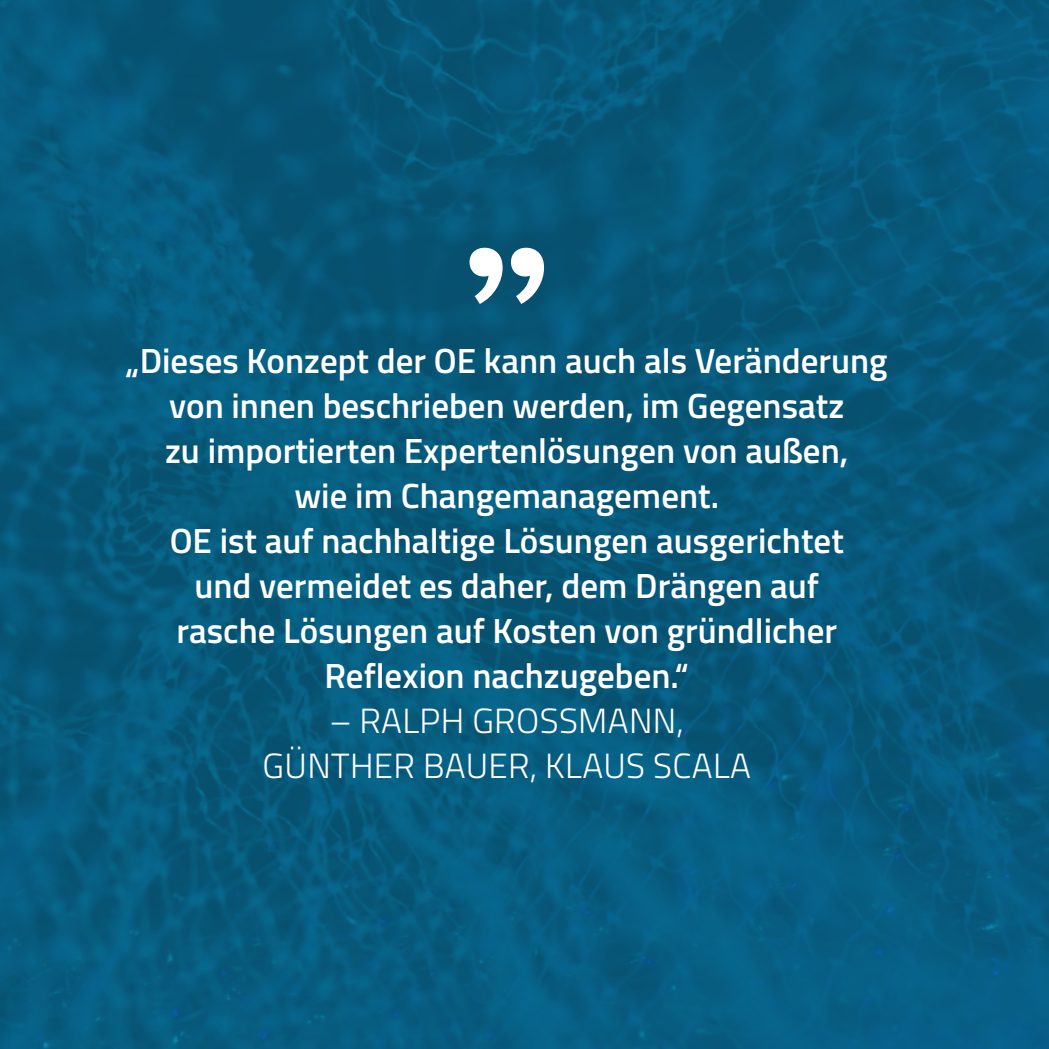
<style>
.page{position:relative;width:1049px;height:1049px;background:#fff}
.page>*{position:absolute;margin:0;border:0;box-sizing:border-box;transform-origin:0 0}
.t1{font:225px "A Bee Zee";color:#fff}
.t2{font:600 35px/45px "Titillium Web";color:#fff;text-align:center}
.t3{font:300 35px/45px "Titillium Web";letter-spacing:.01em;color:#fff;text-align:center}
</style>
<div class="page">
<img style="left:0;top:0;width:1049px;height:1049px">
<p class="t1" style="left:460px;top:68px;width:94px">„</p>
<p class="t2" style="left:126px;top:336px;width:763px">„Dieses Konzept der OE kann auch als Veränderung von innen beschrieben werden, im Gegensatz<br>zu importierten Expertenlösungen von außen,<br>wie im Changemanagement.</p>
<p class="t2" style="left:170px;top:516px;width:676px">OE ist auf nachhaltige Lösungen ausgerichtet und vermeidet es daher, dem Drängen auf rasche Lösungen auf Kosten von gründlicher Reflexion nachzugeben.“</p>
<p class="t3" style="left:263px;top:696px;width:490px">– RALPH GROSSMANN,<br>GÜNTHER BAUER, KLAUS SCALA</p>
</div>
